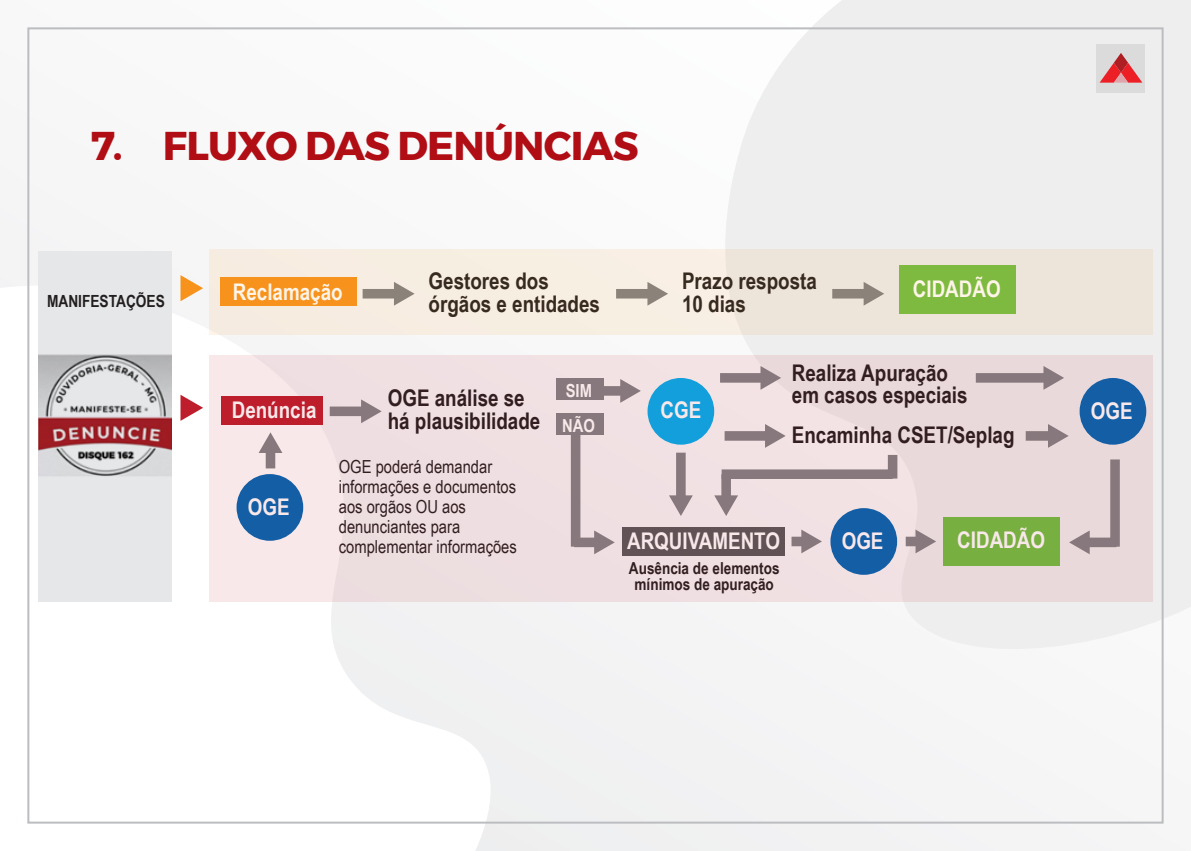
<style>
.page{position:relative;width:1191px;height:851px;background:#fff}
.page>*{position:absolute;margin:0;border:0;box-sizing:border-box;transform-origin:0 0}
.t1{font:700 40px "Montserrat";letter-spacing:-.02em;color:#b00d15}
.t2{font:700 23px/23px "Arial Narrow";color:#231f20}
.t3{font:700 23px "Arial Narrow";color:#fff}
.t4{font:18px/20px "Arial Narrow";color:#231f20}
.t5{font:700 18px/34.8px "Arial Narrow";color:#fff}
.t6{font:700 16.8px "Arial Narrow";color:#231f20}
.t7{font:700 16.6px/16px "Arial Narrow";color:#231f20;text-align:center}
</style>
<div class="page">
<div style="left:0;top:0;width:1191px;height:850px;background:#f5f5f6"></div>
<svg style="left:27px;top:255px;width:492px;height:569px;fill:#fff"></svg>
<div style="left:1096px;top:44px;width:49px;height:49px;background:#dadbda"></div>
<svg style="left:1099px;top:53px;width:43px;height:30px"></svg>
<div style="left:38px;top:251px;width:134px;height:350px;background:#e6e7e9"></div>
<img style="left:38px;top:354px;width:134px;height:122px">
<svg style="left:210px;top:249px;width:943px;height:86px;background:#e9e0c8"></svg>
<svg style="left:210px;top:355px;width:943px;height:246px;background:#d5cbcf"></svg>
<svg style="left:180px;top:275px;width:23px;height:26px"></svg>
<svg style="left:180px;top:394px;width:23px;height:27px"></svg>
<h1 class="t1" style="left:92px;top:114px;width:548px">7. FLUXO DAS DENÚNCIAS</h1>
<p class="t6" style="left:47px;top:288px;width:119px">MANIFESTAÇÕES</p>
<p class="t3" style="left:233px;top:274px;width:111px">Reclamação</p>
<p class="t2" style="left:428px;top:268px;width:173px">Gestores dos órgãos e entidades</p>
<p class="t2" style="left:682px;top:268px;width:136px">Prazo resposta<br>10 dias</p>
<p class="t3" style="left:913px;top:271px;width:89px">CIDADÃO</p>
<p class="t3" style="left:232px;top:392px;width:86px">Denúncia</p>
<p class="t2" style="left:388px;top:385px;width:154px">OGE análise se há plausibilidade</p>
<p class="t3" style="left:248px;top:489px;width:43px">OGE</p>
<p class="t4" style="left:339px;top:456px;width:180px">OGE poderá demandar informações e documentos aos orgãos OU aos denunciantes para complementar informações</p>
<p class="t5" style="left:562px;top:372px;width:34px">SIM<br>NÃO</p>
<p class="t2" style="left:792px;top:361px;width:177px;line-height:22px">Realiza Apuração em casos especiais</p>
<p class="t2" style="left:792px;top:422px;width:224px">Encaminha CSET/Seplag</p>
<p class="t3" style="left:660px;top:392px;width:42px">CGE</p>
<p class="t3" style="left:1090px;top:393px;width:43px">OGE</p>
<p class="t3" style="left:627px;top:523px;width:154px">ARQUIVAMENTO</p>
<p class="t7" style="left:629px;top:559px;width:152px">Ausência de elementos mínimos de apuração</p>
<p class="t3" style="left:841px;top:523px;width:43px">OGE</p>
<p class="t3" style="left:957px;top:523px;width:89px">CIDADÃO</p>
</div>
